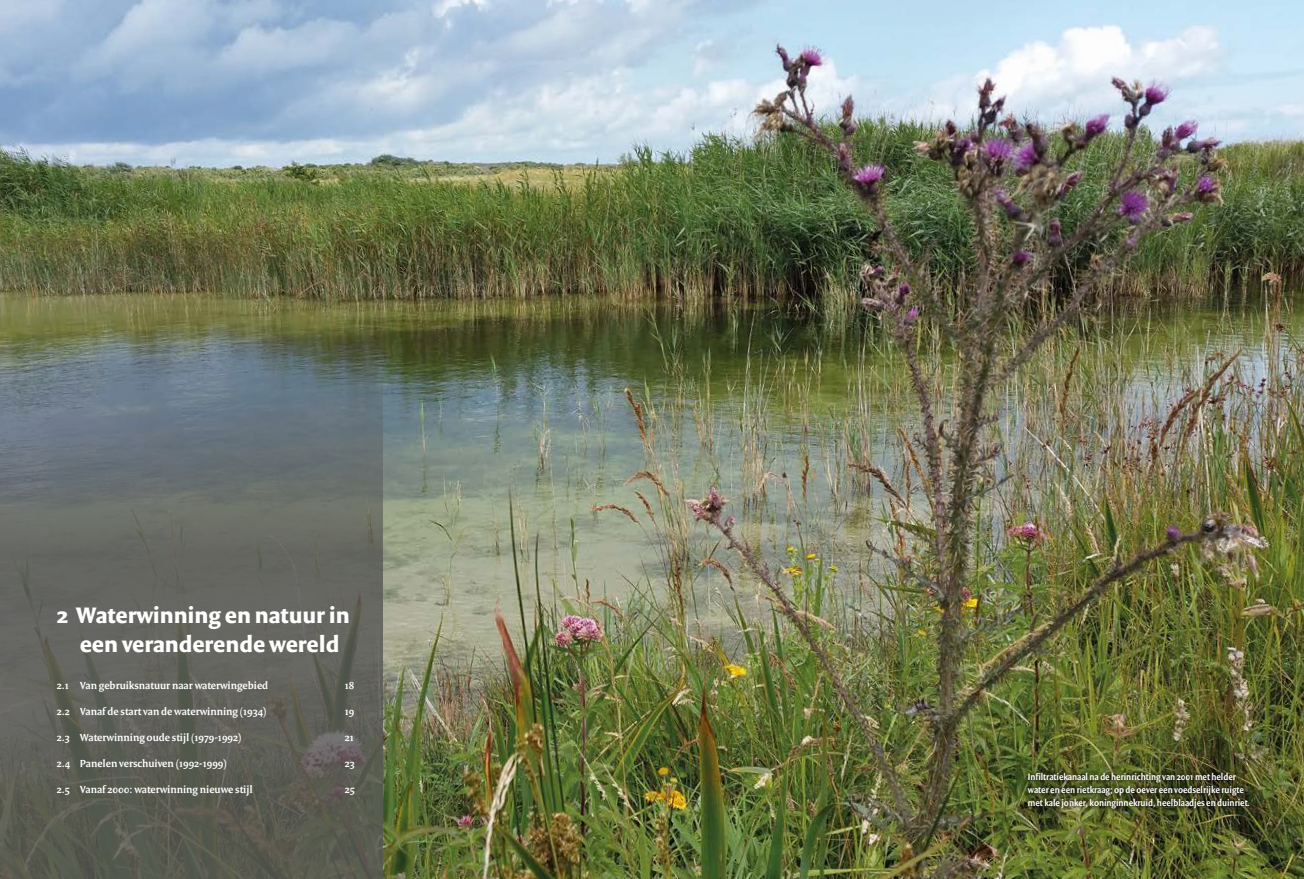
<style>
.page{position:relative;width:1304px;height:879px;background:#fff}
.page>*{position:absolute;margin:0;border:0;box-sizing:border-box;transform-origin:0 0}
.t1{font:700 24px/28.8px "Versa Sans";color:#fff;text-align:center}
.t2{font:600 11px "Versa";color:#fff}
.t3{font:600 10px/13px "Versa Sans Con";color:#fff}
</style>
<div class="page">
<img style="left:0;top:0;width:1304px;height:879px">
<svg style="left:0;top:211px;width:383px;height:668px;background:#64685d"></svg>
<svg style="left:1023px;top:767px;width:231px;height:47px;background:#40441f"></svg>
<h1 class="t1" style="left:57px;top:601px;width:294px">2 Waterwinning en natuur in een veranderende wereld</h1>
<p class="t2" style="left:57px;top:679px;width:213px">2.1 Van gebruiksnatuur naar waterwingebied</p>
<p class="t2" style="left:345px;top:679px;width:11px">18</p>
<p class="t2" style="left:57px;top:706px;width:211px">2.2 Vanaf de start van de waterwinning (1934)</p>
<p class="t2" style="left:345px;top:706px;width:11px">19</p>
<p class="t2" style="left:57px;top:732px;width:186px">2.3 Waterwinning oude stijl (1979-1992)</p>
<p class="t2" style="left:345px;top:732px;width:11px">21</p>
<p class="t2" style="left:57px;top:758px;width:172px">2.4 Panelen verschuiven (1992-1999)</p>
<p class="t2" style="left:345px;top:758px;width:12px">23</p>
<p class="t2" style="left:57px;top:784px;width:197px">2.5 Vanaf 2000: waterwinning nieuwe stijl</p>
<p class="t2" style="left:345px;top:784px;width:12px">25</p>
<p class="t3" style="left:1028px;top:770px;width:224px">Infiltratiekanaal na de herinrichting van 2001 met helder water en een rietkraag; op de oever een voedselrijke ruigte met kale jonker, koninginnekruid, heelblaadjes en duinriet.</p>
</div>
